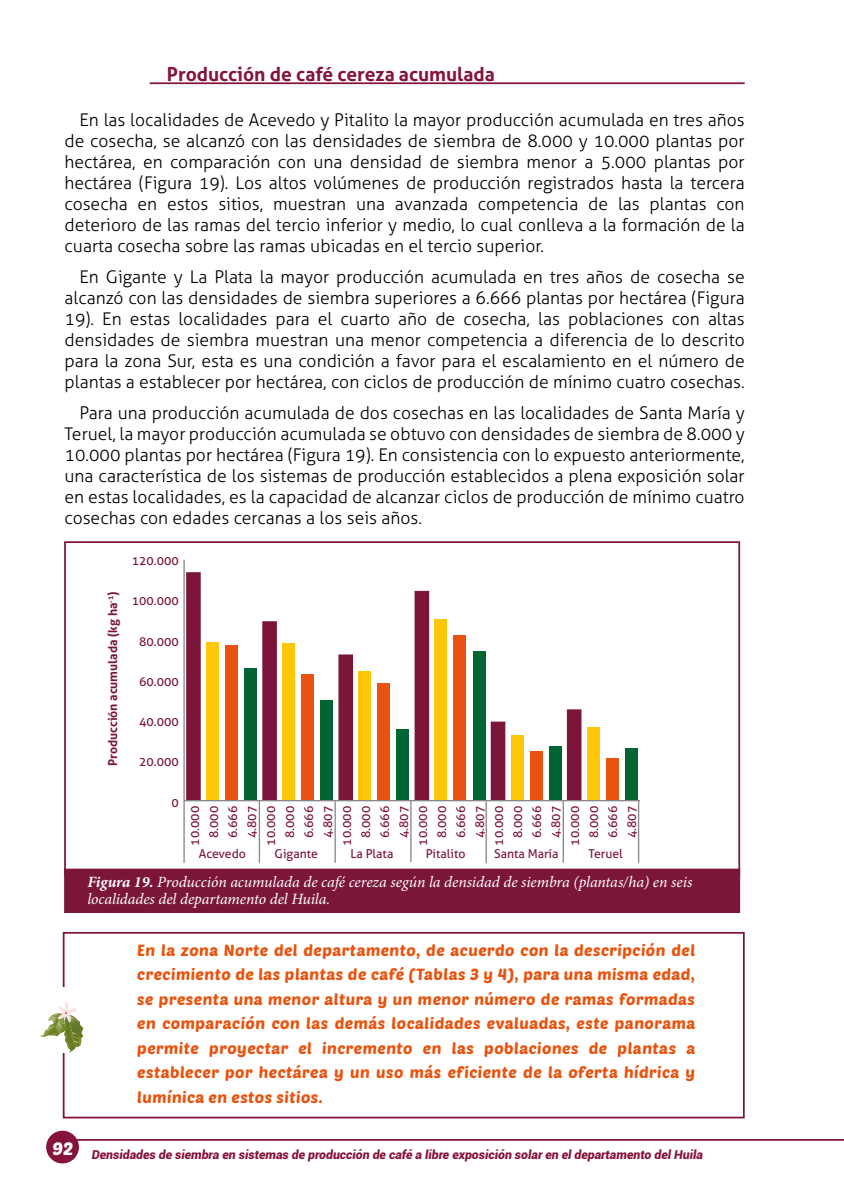
<style>
.page{position:relative;width:844px;height:1191px;background:#fff}
.page>*{position:absolute;margin:0;border:0;box-sizing:border-box;transform-origin:0 0}
.t1{font:700 19.25px "Aller";color:#851439}
.t2{font:300 17.5px/21px "Aller";color:#000;text-align:justify}
.t3{font:15.75px/24.5px "Poetsen One";letter-spacing:.03em;color:#e9530e;text-align:justify}
.t4{font:italic 15.75px/17.5px "Minion Pro";letter-spacing:-.005em;color:#fff}
.t5{font:12.25px/18.9px "Aller";color:#7b163a;text-align:center}
.t6{font:italic 900 12.25px "Roboto";color:#851439}
.t7{font:700 12.25px "Aller";color:#7b163a}
.s1{font-weight:700}
</style>
<div class="page">
<hr style="left:63px;top:1139px;width:780px;height:1px;background:#851439">
<div style="left:47px;top:1131px;width:31px;height:31px;background:#851439;border-radius:50%"></div>
<div style="left:46px;top:1130px;width:33px;height:33px;border:2px solid #851439;border-radius:50%"></div>
<div style="left:63px;top:932px;width:681px;height:186px;border:2px solid #7b163a"></div>
<hr style="left:149px;top:82px;width:595px;height:2px;background:#851439">
<div style="left:40px;top:987px;width:44px;height:66px;background:#fff"></div>
<svg style="left:40px;top:1001px;width:43px;height:52px"></svg>
<div style="left:65px;top:869px;width:674px;height:43px;background:#7b163a"></div>
<div style="left:64px;top:868px;width:676px;height:45px;border:2px solid #7b163a"></div>
<div style="left:64px;top:541px;width:676px;height:334px;border:2px solid #7b163a"></div>
<svg style="left:183px;top:559px;width:457px;height:243px"></svg>
<hr style="left:183px;top:801px;width:2px;height:61px;background:#878787">
<hr style="left:259px;top:801px;width:1px;height:61px;background:#878787">
<hr style="left:334px;top:801px;width:2px;height:61px;background:#878787">
<hr style="left:410px;top:800px;width:1px;height:62px;background:#878787">
<hr style="left:485px;top:801px;width:1px;height:62px;background:#878787">
<hr style="left:562px;top:801px;width:1px;height:61px;background:#878787">
<hr style="left:637px;top:801px;width:2px;height:61px;background:#878787">
<p class="t1" style="left:167px;top:62px;width:329px">Producción de café cereza acumulada</p>
<p class="t2" style="left:64px;top:109px;width:681px;text-indent:15px">En las localidades de Acevedo y Pitalito la mayor producción acumulada en tres años de cosecha, se alcanzó con las densidades de siembra de 8.000 y 10.000 plantas por hectárea, en comparación con una densidad de siembra menor a 5.000 plantas por hectárea (Figura 19). Los altos volúmenes de producción registrados hasta la tercera cosecha en estos sitios, muestran una avanzada competencia de las plantas con deterioro de las ramas del tercio inferior y medio, lo cual conlleva a la formación de la cuarta cosecha sobre las ramas ubicadas en el tercio superior.</p>
<p class="t2" style="left:64px;top:266px;width:681px;text-indent:15px">En Gigante y La Plata la mayor producción acumulada en tres años de cosecha se alcanzó con las densidades de siembra superiores a 6.666 plantas por hectárea (Figura 19). En estas localidades para el cuarto año de cosecha, las poblaciones con altas densidades de siembra muestran una menor competencia a diferencia de lo descrito para la zona Sur, esta es una condición a favor para el escalamiento en el número de plantas a establecer por hectárea, con ciclos de producción de mínimo cuatro cosechas.</p>
<p class="t2" style="left:64px;top:402px;width:681px;text-indent:15px">Para una producción acumulada de dos cosechas en las localidades de Santa María y Teruel, la mayor producción acumulada se obtuvo con densidades de siembra de 8.000 y 10.000 plantas por hectárea (Figura 19). En consistencia con lo expuesto anteriormente, una característica de los sistemas de producción establecidos a plena exposición solar en estas localidades, es la capacidad de alcanzar ciclos de producción de mínimo cuatro cosechas con edades cercanas a los seis años.</p>
<p class="t5" style="left:132px;top:551px;width:49px">120.000</p>
<p class="t5" style="left:132px;top:591px;width:49px">100.000</p>
<p class="t5" style="left:139px;top:632px;width:41px">80.000</p>
<p class="t5" style="left:139px;top:672px;width:41px">60.000</p>
<p class="t5" style="left:139px;top:712px;width:41px">40.000</p>
<p class="t5" style="left:139px;top:752px;width:41px">20.000</p>
<p class="t5" style="left:171px;top:793px;width:9px">0</p>
<p class="t7" style="left:105px;top:766px;width:176px;rotate:-90deg">Producción acumulada (kg ha<sup>-1</sup>)</p>
<p class="t5" style="left:565px;top:845px;width:41px;rotate:-90deg">10.000<br>8.000<br>6.666<br>4.807</p>
<p class="t5" style="left:588px;top:844px;width:36px">Teruel</p>
<p class="t4" style="left:87px;top:873px;width:606px"><span class="s1">Figura 19.</span> Producción acumulada de café cereza según la densidad de siembra (plantas/ha) en seis localidades del departamento del Huila.</p>
<p class="t5" style="left:185px;top:845px;width:41px;rotate:-90deg">10.000<br>8.000<br>6.666<br>4.807</p>
<p class="t5" style="left:199px;top:844px;width:49px">Acevedo</p>
<p class="t5" style="left:261px;top:845px;width:41px;rotate:-90deg">10.000<br>8.000<br>6.666<br>4.807</p>
<p class="t5" style="left:274px;top:844px;width:45px">Gigante</p>
<p class="t5" style="left:337px;top:845px;width:41px;rotate:-90deg">10.000<br>8.000<br>6.666<br>4.807</p>
<p class="t5" style="left:350px;top:844px;width:44px">La Plata</p>
<p class="t5" style="left:413px;top:845px;width:41px;rotate:-90deg">10.000<br>8.000<br>6.666<br>4.807</p>
<p class="t5" style="left:425px;top:844px;width:41px">Pitalito</p>
<p class="t5" style="left:489px;top:845px;width:41px;rotate:-90deg">10.000<br>8.000<br>6.666<br>4.807</p>
<p class="t5" style="left:494px;top:844px;width:66px">Santa María</p>
<p class="t3" style="left:137px;top:937px;width:559px">En la zona Norte del departamento, de acuerdo con la descripción del crecimiento de las plantas de café (Tablas 3 y 4), para una misma edad, se presenta una menor altura y un menor número de ramas formadas en comparación con las demás localidades evaluadas, este panorama permite proyectar el incremento en las poblaciones de plantas a establecer por hectárea y un uso más eficiente de la oferta hídrica y lumínica en estos sitios.</p>
<p class="t6" style="left:52px;top:1146px;width:652px"><sup>92</sup> Densidades de siembra en sistemas de producción de café a libre exposición solar en el departamento del Huila</p>
</div>
